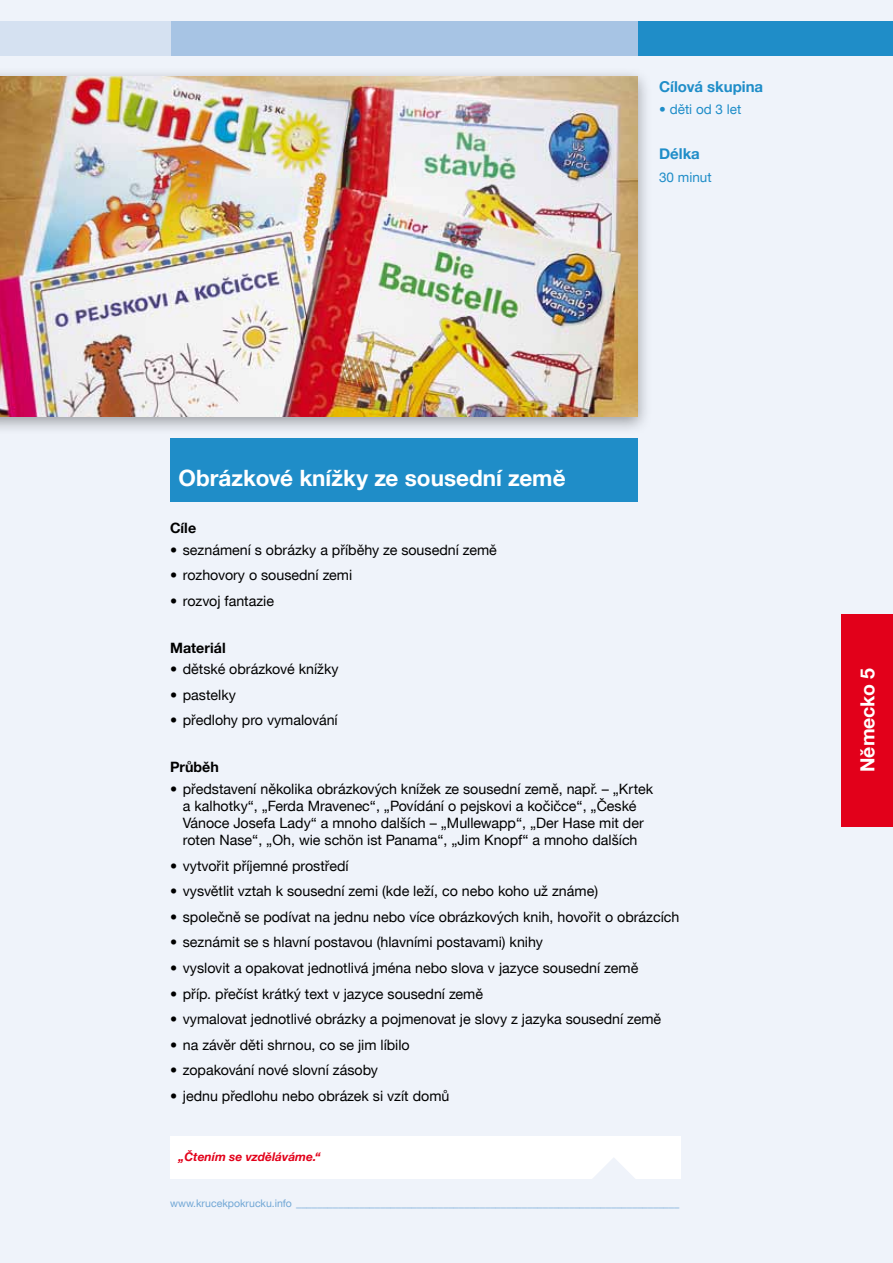
<style>
.page{position:relative;width:893px;height:1263px;background:#eff3fa}
.page>*{position:absolute;margin:0;border:0;box-sizing:border-box;transform-origin:0 0}
.t1{font:700 22.5px "Helvetica Neue CE";color:#fff}
.t2{font:700 19.5px "Helvetica Neue CE";color:#fff}
.t3{font:700 15px "Helvetica Neue CE";color:#1f8dc8}
.t4{font:14.25px/17.1px "Helvetica Neue CE";color:#000;text-align:center}
.t5{font:700 14.25px "Helvetica Neue CE";color:#000}
.t6{font:13.5px "Helvetica Neue CE";color:#1f8dc8}
.t7{font:italic 700 12px "Helvetica Neue CE";color:#e2001a}
.t8{font:10.5px "Helvetica Neue CE";color:#71a7d5}
</style>
<div class="page">
<div style="left:0;top:66px;width:652px;height:369px;background:#000;opacity:.35"></div>
<img style="left:0;top:77px;width:638px;height:340px">
<div style="left:170px;top:438px;width:468px;height:64px;background:#1f8dc8"></div>
<div style="left:638px;top:21px;width:255px;height:34px;background:#1f8dc8"></div>
<div style="left:170px;top:21px;width:468px;height:34px;background:#a7c4e4"></div>
<div style="left:0;top:21px;width:170px;height:34px;background:#d5e1f1"></div>
<div style="left:170px;top:1136px;width:510px;height:42px;background:#fff"></div>
<svg style="left:590px;top:1158px;width:48px;height:21px"></svg>
<div style="left:842px;top:614px;width:51px;height:212px;background:#e2001a"></div>
<p class="t3" style="left:659px;top:77px;width:106px">Cílová skupina</p>
<p class="t6" style="left:659px;top:101px;width:84px">• děti od 3 let</p>
<p class="t3" style="left:659px;top:144px;width:42px">Délka</p>
<p class="t6" style="left:659px;top:169px;width:54px">30 minut</p>
<h1 class="t1" style="left:179px;top:464px;width:388px">Obrázkové knížky ze sousední země</h1>
<p class="t5" style="left:170px;top:519px;width:28px">Cíle</p>
<p class="t4" style="left:170px;top:541px;width:328px">• seznámení s obrázky a příběhy ze sousední země</p>
<p class="t4" style="left:170px;top:567px;width:184px">• rozhovory o sousední zemi</p>
<p class="t4" style="left:170px;top:592px;width:106px">• rozvoj fantazie</p>
<p class="t5" style="left:170px;top:639px;width:57px">Materiál</p>
<p class="t4" style="left:170px;top:661px;width:170px">• dětské obrázkové knížky</p>
<p class="t4" style="left:170px;top:686px;width:67px">• pastelky</p>
<p class="t4" style="left:170px;top:712px;width:169px">• předlohy pro vymalování</p>
<p class="t5" style="left:170px;top:758px;width:50px">Průběh</p>
<p class="t4" style="left:170px;top:780px;width:485px">• představení několika obrázkových knížek ze sousední země, např. – „Krtek a kalhotky“, „Ferda Mravenec“, „Povídání o pejskovi a kočičce“, „České Vánoce Josefa Lady“ a mnoho dalších – „Mullewapp“, „Der Hase mit der roten Nase“, „Oh, wie schön ist Panama“, „Jim Knopf“ a mnoho dalších</p>
<p class="t4" style="left:170px;top:857px;width:180px">• vytvořit příjemné prostředí</p>
<p class="t4" style="left:170px;top:883px;width:429px">• vysvětlit vztah k sousední zemi (kde leží, co nebo koho už známe)</p>
<p class="t4" style="left:170px;top:908px;width:511px">• společně se podívat na jednu nebo více obrázkových knih, hovořit o obrázcích</p>
<p class="t4" style="left:170px;top:934px;width:374px">• seznámit se s hlavní postavou (hlavními postavami) knihy</p>
<p class="t4" style="left:170px;top:959px;width:470px">• vyslovit a opakovat jednotlivá jména nebo slova v jazyce sousední země</p>
<p class="t4" style="left:170px;top:985px;width:314px">• příp. přečíst krátký text v jazyce sousední země</p>
<p class="t4" style="left:170px;top:1011px;width:493px">• vymalovat jednotlivé obrázky a pojmenovat je slovy z jazyka sousední země</p>
<p class="t4" style="left:170px;top:1036px;width:241px">• na závěr děti shrnou, co se jim líbilo</p>
<p class="t4" style="left:170px;top:1062px;width:209px">• zopakování nové slovní zásoby</p>
<p class="t4" style="left:170px;top:1087px;width:281px">• jednu předlohu nebo obrázek si vzít domů</p>
<p class="t7" style="left:179px;top:1150px;width:144px">„Čtením se vzděláváme.“</p>
<p class="t8" style="left:170px;top:1197px;width:511px">www.krucekpokrucku.info _________________________________________________________________________</p>
<h2 class="t2" style="left:855px;top:772px;width:105px;rotate:-90deg">Nìmecko 5</h2>
</div>
